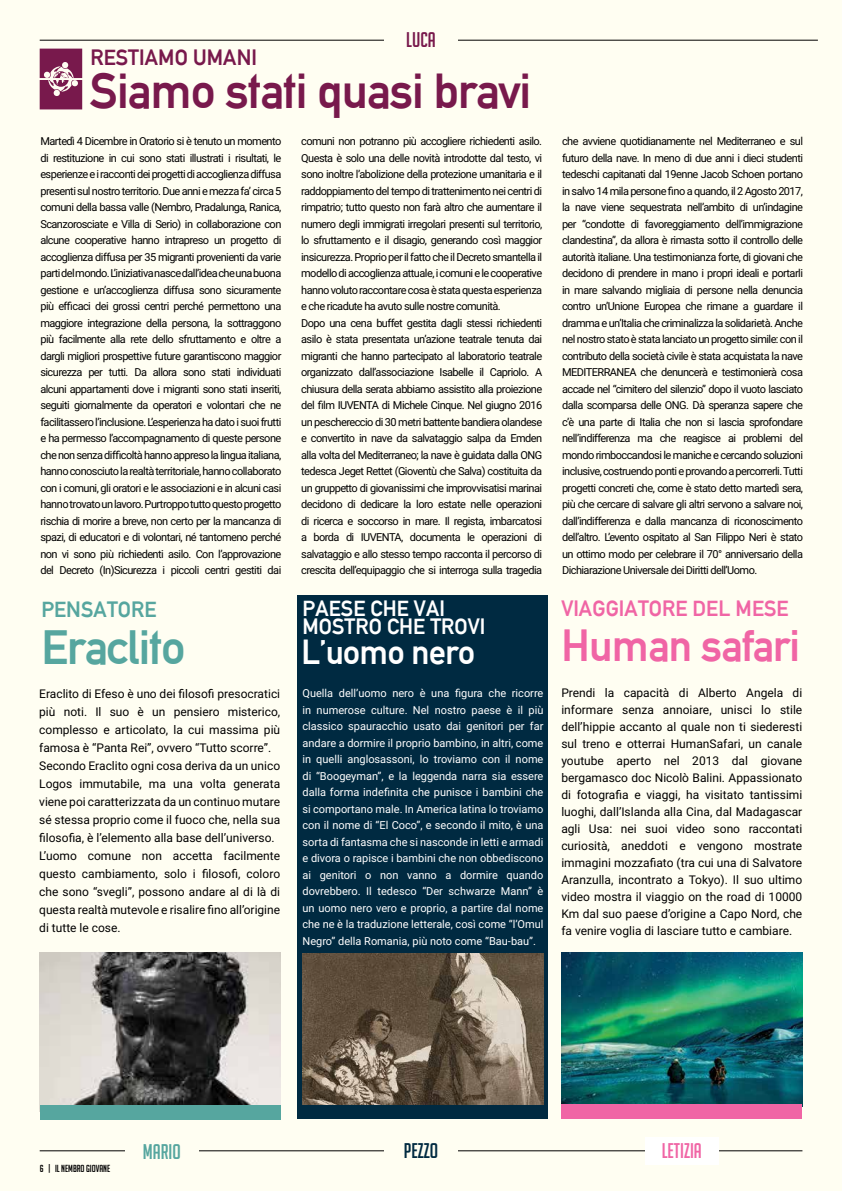
<style>
.page{position:relative;width:842px;height:1191px;background:#fffef2}
.page>*{position:absolute;margin:0;border:0;box-sizing:border-box;transform-origin:0 0}
.t1{font:49px "Alte DIN1451 Mittelschriftgepraegt";letter-spacing:-.02em;color:#78194c}
.t2{font:48px "Alte DIN1451 Mittelschriftgepraegt";letter-spacing:-.02em;color:#56a69f}
.t3{font:44px "Alte DIN1451 Mittelschriftgepraegt";letter-spacing:-.02em;color:#f065a5}
.t4{font:34px "Alte DIN1451 Mittelschriftgepraegt";letter-spacing:-.02em;color:#fff}
.t5{font:21.7px/18px "Alte DIN1451 Mittelschriftgepraegt";color:#fff}
.t6{font:21.7px "Alte DIN1451 Mittelschriftgepraegt";color:#f065a5}
.t7{font:21.7px "Alte DIN1451 Mittelschriftgepraegt";color:#78194c}
.t8{font:21.7px "Alte DIN1451 Mittelschriftgepraegt";color:#56a69f}
.t9{font:20.7px "Big Noodle Titling";color:#f065a5}
.t10{font:20.7px "Big Noodle Titling";color:#002a41}
.t11{font:20.7px "Big Noodle Titling";color:#56a69f}
.t12{font:20.7px "Big Noodle Titling";color:#78194c}
.t13{font:12px/17px "Roboto";color:#000;text-align:justify}
.t14{font:11px/16.5px "Roboto";letter-spacing:-.05em;color:#000;text-align:justify}
.t15{font:11px/16.5px "Roboto";color:#fff;text-align:justify}
.t16{font:10px "Big Noodle Titling";color:#000}
</style>
<div class="page">
<svg style="left:40px;top:49px;width:42px;height:60px;background:#91436a"></svg>
<div style="left:298px;top:595px;width:250px;height:524px;background:#002a41"></div>
<hr style="left:40px;top:1150px;width:762px;height:1px;background:#000">
<hr style="left:40px;top:40px;width:778px;height:1px;background:#000">
<div style="left:384px;top:26px;width:73px;height:27px;background:#fffef2"></div>
<div style="left:384px;top:1137px;width:73px;height:27px;background:#fffef2"></div>
<div style="left:645px;top:1137px;width:73px;height:27px;background:#fff"></div>
<img style="left:561px;top:952px;width:241px;height:152px">
<div style="left:561px;top:1104px;width:241px;height:14px;background:#f065a5"></div>
<div style="left:125px;top:1138px;width:73px;height:27px;background:#fffef2"></div>
<img style="left:40px;top:952px;width:241px;height:153px">
<div style="left:40px;top:1105px;width:241px;height:14px;background:#56a69f"></div>
<img style="left:302px;top:953px;width:241px;height:151px">
<h3 class="t7" style="left:91px;top:45px;width:168px">RESTIAMO UMANI</h3>
<h3 class="t12" style="left:406px;top:28px;width:31px">LUCA</h3>
<h1 class="t1" style="left:90px;top:61px;width:443px">Siamo stati quasi bravi</h1>
<p class="t14" style="left:40px;top:132px;width:243px">Martedì 4 Dicembre in Oratorio si è tenuto un momento di restituzione in cui sono stati illustrati i risultati, le esperienze e i racconti dei progetti di accoglienza diffusa presenti sul nostro territorio. Due anni e mezza fa’ circa 5 comuni della bassa valle (Nembro, Pradalunga, Ranica, Scanzorosciate e Villa di Serio) in collaborazione con alcune cooperative hanno intrapreso un progetto di accoglienza diffusa per 35 migranti provenienti da varie parti del mondo. L’iniziativa nasce dall’idea che una buona gestione e un’accoglienza diffusa sono sicuramente più efficaci dei grossi centri perché permettono una maggiore integrazione della persona, la sottraggono più facilmente alla rete dello sfruttamento e oltre a dargli migliori prospettive future garantiscono maggior sicurezza per tutti. Da allora sono stati individuati alcuni appartamenti dove i migranti sono stati inseriti, seguiti giornalmente da operatori e volontari che ne facilitassero l’inclusione. L’esperienza ha dato i suoi frutti e ha permesso l’accompagnamento di queste persone che non senza difficoltà hanno appreso la lingua italiana, hanno conosciuto la realtà territoriale, hanno collaborato con i comuni, gli oratori e le associazioni e in alcuni casi hanno trovato un lavoro. Purtroppo tutto questo progetto rischia di morire a breve, non certo per la mancanza di spazi, di educatori e di volontari, né tantomeno perché non vi sono più richiedenti asilo. Con l’approvazione del Decreto (In)Sicurezza i piccoli centri gestiti dai</p>
<p class="t14" style="left:301px;top:132px;width:243px;text-align:left">comuni non potranno più accogliere richiedenti asilo.<br>Questa è solo una delle novità introdotte dal testo, vi sono inoltre l’abolizione della protezione umanitaria e il raddoppiamento del tempo di trattenimento nei centri di rimpatrio; tutto questo non farà altro che aumentare il numero degli immigrati irregolari presenti sul territorio, lo sfruttamento e il disagio, generando così maggior insicurezza. Proprio per il fatto che il Decreto smantella il modello di accoglienza attuale, i comuni e le cooperative hanno voluto raccontare cosa è stata questa esperienza e che ricadute ha avuto sulle nostre comunità.<br>Dopo una cena buffet gestita dagli stessi richiedenti asilo è stata presentata un’azione teatrale tenuta dai migranti che hanno partecipato al laboratorio teatrale organizzato dall’associazione Isabelle il Capriolo. A chiusura della serata abbiamo assistito alla proiezione del film IUVENTA di Michele Cinque. Nel giugno 2016 un peschereccio di 30 metri battente bandiera olandese e convertito in nave da salvataggio salpa da Emden alla volta del Mediterraneo; la nave è guidata dalla ONG tedesca Jeget Rettet (Gioventù che Salva) costituita da un gruppetto di giovanissimi che improvvisatisi marinai decidono di dedicare la loro estate nelle operazioni di ricerca e soccorso in mare. Il regista, imbarcatosi a borda di IUVENTA, documenta le operazioni di salvataggio e allo stesso tempo racconta il percorso di crescita dell’equipaggio che si interroga sulla tragedia</p>
<p class="t14" style="left:562px;top:132px;width:243px">che avviene quotidianamente nel Mediterraneo e sul futuro della nave. In meno di due anni i dieci studenti tedeschi capitanati dal 19enne Jacob Schoen portano in salvo 14 mila persone fino a quando, il 2 Agosto 2017, la nave viene sequestrata nell’ambito di un’indagine per “condotte di favoreggiamento dell’immigrazione clandestina”, da allora è rimasta sotto il controllo delle autorità italiane. Una testimonianza forte, di giovani che decidono di prendere in mano i propri ideali e portarli in mare salvando migliaia di persone nella denuncia contro un’Unione Europea che rimane a guardare il dramma e un’Italia che criminalizza la solidarietà. Anche nel nostro stato è stata lanciato un progetto simile: con il contributo della società civile è stata acquistata la nave MEDITERRANEA che denuncerà e testimonierà cosa accade nel “cimitero del silenzio” dopo il vuoto lasciato dalla scomparsa delle ONG. Dà speranza sapere che c’è una parte di Italia che non si lascia sprofondare nell’indifferenza ma che reagisce ai problemi del mondo rimboccandosi le maniche e cercando soluzioni inclusive, costruendo ponti e provando a percorrerli. Tutti progetti concreti che, come è stato detto martedì sera, più che cercare di salvare gli altri servono a salvare noi, dall’indifferenza e dalla mancanza di riconoscimento dell’altro. L’evento ospitato al San Filippo Neri è stato un ottimo modo per celebrare il 70° anniversario della Dichiarazione Universale dei Diritti dell’Uomo.</p>
<h3 class="t8" style="left:41px;top:596px;width:117px">PENSATORE</h3>
<h2 class="t2" style="left:41px;top:619px;width:146px">Eraclito</h2>
<h3 class="t5" style="left:302px;top:599px;width:184px">PAESE CHE VAI<br>MOSTRO CHE TROVI</h3>
<h3 class="t4" style="left:301px;top:632px;width:175px">L’uomo nero</h3>
<h3 class="t6" style="left:561px;top:595px;width:229px">VIAGGIATORE DEL MESE</h3>
<h3 class="t3" style="left:561px;top:619px;width:240px">Human safari</h3>
<p class="t13" style="left:39px;top:684px;width:242px;line-height:18px;text-align:left">Eraclito di Efeso è uno dei filosofi presocratici più noti. Il suo è un pensiero misterico, complesso e articolato, la cui massima più famosa è “Panta Rei”, ovvero “Tutto scorre”.<br>Secondo Eraclito ogni cosa deriva da un unico Logos immutabile, ma una volta generata viene poi caratterizzata da un continuo mutare sé stessa proprio come il fuoco che, nella sua filosofia, è l’elemento alla base dell’universo.<br>L’uomo comune non accetta facilmente questo cambiamento, solo i filosofi, coloro che sono “svegli”, possono andare al di là di questa realtà mutevole e risalire fino all’origine di tutte le cose.</p>
<p class="t15" style="left:302px;top:684px;width:242px">Quella dell’uomo nero è una figura che ricorre in numerose culture. Nel nostro paese è il più classico spauracchio usato dai genitori per far andare a dormire il proprio bambino, in altri, come in quelli anglosassoni, lo troviamo con il nome di “Boogeyman”, e la leggenda narra sia essere dalla forma indefinita che punisce i bambini che si comportano male. In America latina lo troviamo con il nome di “El Coco”, e secondo il mito, è una sorta di fantasma che si nasconde in letti e armadi e divora o rapisce i bambini che non obbediscono ai genitori o non vanno a dormire quando dovrebbero. Il tedesco “Der schwarze Mann” è un uomo nero vero e proprio, a partire dal nome che ne è la traduzione letterale, così come “l’Omul Negro” della Romania, più noto come “Bau-bau”.</p>
<p class="t13" style="left:561px;top:684px;width:242px">Prendi la capacità di Alberto Angela di informare senza annoiare, unisci lo stile dell’hippie accanto al quale non ti siederesti sul treno e otterrai HumanSafari, un canale youtube aperto nel 2013 dal giovane bergamasco doc Nicolò Balini. Appassionato di fotografia e viaggi, ha visitato tantissimi luoghi, dall’Islanda alla Cina, dal Madagascar agli Usa: nei suoi video sono raccontati curiosità, aneddoti e vengono mostrate immagini mozzafiato (tra cui una di Salvatore Aranzulla, incontrato a Tokyo). Il suo ultimo video mostra il viaggio on the road di 10000<br>Km dal suo paese d’origine a Capo Nord, che fa venire voglia di lasciare tutto e cambiare.</p>
<p class="t16" style="left:40px;top:1163px;width:72px">6 | IL NEMBRO GIOVANE</p>
<h3 class="t11" style="left:143px;top:1140px;width:39px">MARIO</h3>
<h3 class="t10" style="left:404px;top:1139px;width:36px">PEZZO</h3>
<h3 class="t9" style="left:662px;top:1139px;width:42px">LETIZIA</h3>
</div>
